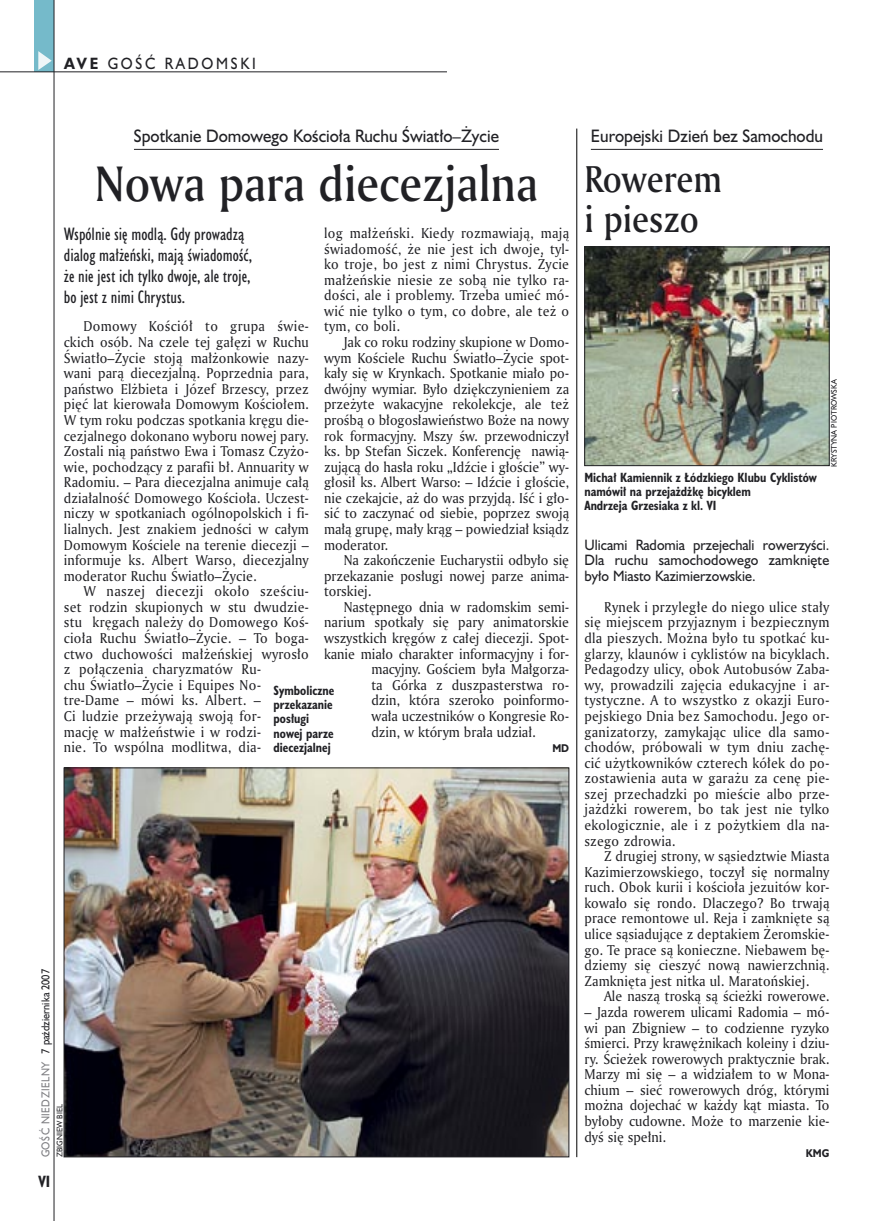
<style>
.page{position:relative;width:872px;height:1221px;background:#fff}
.page>*{position:absolute;margin:0;border:0;box-sizing:border-box;transform-origin:0 0}
._05a_tytyl_AmMd_32_pt{font:48px "Amerigo Md PL";color:#212125;scale:.9 1}
._05-9_tytyl_AmMd_24_pt{font:36px/40.5px "Amerigo Md PL";color:#212125;scale:.9 1}
._06-4_lead_lokal_HuCn_11_pt{font:16.5px/21px "Humanst 521 Cn PL";color:#212125}
._04-3_nadtytul_lokal{font:16.5px "Humanst 521 PL";color:#212125;scale:.94 1}
.t1{font:15px "Humanst 521 PL";letter-spacing:.2em;color:#212125;scale:.9 1}
.t2{font:700 15px "Humanst 521 Cn PL";color:#212125;scale:.94 1}
._01_body_tekst{font:13.8px/15.6px "Amerigo PL";letter-spacing:.01em;color:#212125;text-align:justify;scale:.94 1}
._06-5_lead_lokal_maly_Hu_9_pt{font:13.8px/15.6px "Humanst 521 PL";color:#212125;text-align:justify;scale:.94 1}
._09_podpis_zdjecia_HuCnB{font:700 12.3px/14.4px "Humanst 521 Cn PL";color:#212125;scale:.94 1}
.t3{font:10.5px "Humanst 521 PL";color:#212125;scale:.9 1}
._12a_autor_na_koncu_HuBd{font:700 10.35px "Humanst 521 PL";color:#212125;scale:.9 1}
._09a_autor_zdjecia_Hu_5_pt{font:7.5px "Humanst 521 PL";color:#212125;scale:.94 1}
.s1{font-weight:700}
.s2{color:#7f7f83}
</style>
<div class="page">
<div style="left:35px;top:0;width:19px;height:72px;background:#75baca"></div>
<svg style="left:38px;top:51px;width:14px;height:19px"></svg>
<hr style="left:54px;top:0;width:1px;height:1220px;background:#212125">
<hr style="left:0;top:72px;width:447px;height:1px;background:#212125">
<hr style="left:134px;top:149px;width:365px;height:1px;background:#212125">
<hr style="left:591px;top:149px;width:232px;height:1px;background:#212125">
<img style="left:66px;top:769px;width:501px;height:385px">
<img style="left:586px;top:249px;width:241px;height:215px">
<div style="left:584px;top:247px;width:245px;height:219px;border:1px solid #212125"></div>
<hr style="left:576px;top:129px;width:1px;height:1027px;background:#000">
<p class="t1" style="left:64px;top:53px;width:215px"><span class="s1">AVE</span> GOŚĆ RADOMSKI</p>
<p class="_04-3_nadtytul_lokal" style="left:134px;top:125px;width:390px">Spotkanie Domowego Kościoła Ruchu Światło–Życie</p>
<p class="_05a_tytyl_AmMd_32_pt" style="left:95px;top:152px;width:494px">Nowa para diecezjalna</p>
<p class="_01_body_tekst" style="left:324px;top:225px;width:262px">log małżeński. Kiedy rozmawiają, mają świadomość, że nie jest ich dwoje, tyl&shy;ko troje, bo jest z nimi Chrystus. Życie małżeńskie niesie ze sobą nie tylko ra&shy;dości, ale i problemy. Trzeba umieć mó&shy;wić nie tylko o tym, co dobre, ale też o tym, co boli.</p>
<p class="_01_body_tekst" style="left:324px;top:334px;width:262px;text-indent:20px">Jak co roku rodziny skupione w Domo&shy;wym Kościele Ruchu Światło–Życie spot&shy;kały się w Krynkach. Spotkanie miało po&shy;dwójny wymiar. Było dziękczynieniem za przeżyte wakacyjne rekolekcje, ale też prośbą o błogosławieństwo Boże na nowy rok formacyjny. Mszy św. przewodniczył ks. bp Stefan Siczek. Konferencję nawią&shy;zującą do hasła roku „Idźcie i głoście” wy&shy;głosił ks. Albert Warso: – Idźcie i głoście, nie czekajcie, aż do was przyjdą. Iść i gło&shy;sić to zaczynać od siebie, poprzez swoją małą grupę, mały krąg – powiedział ksiądz moderator.</p>
<p class="_01_body_tekst" style="left:324px;top:552px;width:262px;text-indent:20px">Na zakończenie Eucharystii odbyło się przekazanie posługi nowej parze anima&shy;torskiej.</p>
<p class="_01_body_tekst" style="left:344px;top:598px;width:241px">Następnego dnia w radomskim semi-</p>
<p class="_01_body_tekst" style="left:324px;top:614px;width:262px">narium spotkały się pary animatorskie</p>
<p class="_01_body_tekst" style="left:324px;top:630px;width:262px">wszystkich kręgów z całej diecezji. Spot-</p>
<p class="_01_body_tekst" style="left:324px;top:645px;width:262px">kanie miało charakter informacyjny i for-</p>
<p class="_01_body_tekst" style="left:371px;top:661px;width:212px">macyjny. Gościem była Małgorza-</p>
<p class="_01_body_tekst" style="left:371px;top:676px;width:212px">ta Górka z duszpasterstwa ro-</p>
<p class="_01_body_tekst" style="left:371px;top:692px;width:212px">dzin, która szeroko poinformo-</p>
<p class="_01_body_tekst" style="left:371px;top:707px;width:212px">wała uczestników o Kongresie Ro-</p>
<p class="_01_body_tekst" style="left:371px;top:723px;width:176px">dzin, w którym brała udział.</p>
<p class="_12a_autor_na_koncu_HuBd" style="left:552px;top:741px;width:20px">MD</p>
<p class="_06-4_lead_lokal_HuCn_11_pt" style="left:64px;top:223px;width:190px">Wspólnie się modlą. Gdy prowadzą dialog małżeński, mają świadomość, że nie jest ich tylko dwoje, ale troje, bo jest z nimi Chrystus.</p>
<p class="_01_body_tekst" style="left:64px;top:318px;width:262px;text-indent:20px">Domowy Kościół to grupa świe&shy;ckich osób. Na czele tej gałęzi w Ruchu Światło–Życie stoją małżonkowie nazy&shy;wani parą diecezjalną. Poprzednia para, państwo Elżbieta i Józef Brzescy, przez pięć lat kierowała Domowym Kościołem.<br>W tym roku podczas spotkania kręgu die&shy;cezjalnego dokonano wyboru nowej pary.<br>Zostali nią państwo Ewa i Tomasz Czyżo&shy;wie, pochodzący z parafii bł. Annuarity w Radomiu. – Para diecezjalna animuje całą działalność Domowego Kościoła. Uczest&shy;niczy w spotkaniach ogólnopolskich i fi&shy;lialnych. Jest znakiem jedności w całym Domowym Kościele na terenie diecezji – informuje ks. Albert Warso, diecezjalny moderator Ruchu Światło–Życie.</p>
<p class="_01_body_tekst" style="left:64px;top:583px;width:262px;text-align:left;text-indent:20px">W naszej diecezji około sześciu&shy;set rodzin skupionych w stu dwudzie&shy;stu kręgach należy do Domowego Koś&shy;cioła Ruchu Światło–Życie. – To boga&shy;ctwo duchowości małżeńskiej wyrosło z połączenia charyzmatów Ru-<br>chu Światło–Życie i Equipes No&shy;tre-Dame – mówi ks. Albert. –<br>Ci ludzie przeżywają swoją for-<br>mację w małżeństwie i w rodzi-<br>nie. To wspólna modlitwa, dia-</p>
<p class="_09_podpis_zdjecia_HuCnB" style="left:274px;top:682px;width:66px">Symboliczne przekazanie posługi nowej parze diecezjalnej</p>
<p class="t3" style="left:38px;top:1157px;width:211px;rotate:-90deg"><span class="s2">GOŚĆ NIEDZIELNY</span> 7 października 2007</p>
<p class="t2" style="left:38px;top:1170px;width:14px">VI</p>
<p class="_09a_autor_zdjecia_Hu_5_pt" style="left:55px;top:1156px;width:58px;rotate:-90deg">ZBIGNIEW BIEL</p>
<p class="_04-3_nadtytul_lokal" style="left:591px;top:125px;width:248px">Europejski Dzień bez Samochodu</p>
<p class="_05-9_tytyl_AmMd_24_pt" style="left:584px;top:157px;width:154px">Rowerem i pieszo</p>
<p class="_09_podpis_zdjecia_HuCnB" style="left:584px;top:469px;width:249px">Michał Kamiennik z Łódzkiego Klubu Cyklistów namówił na przejażdżkę bicyklem<br>Andrzeja Grzesiaka z kl. VI</p>
<p class="_09a_autor_zdjecia_Hu_5_pt" style="left:829px;top:466px;width:95px;rotate:-90deg">KRYSTYNA PIOTROWSKA</p>
<p class="_06-5_lead_lokal_maly_Hu_9_pt" style="left:584px;top:536px;width:262px">Ulicami Radomia przejechali rowerzyści.<br>Dla ruchu samochodowego zamknięte było Miasto Kazimierzowskie.</p>
<p class="_01_body_tekst" style="left:584px;top:598px;width:262px;text-indent:20px">Rynek i przyległe do niego ulice stały się miejscem przyjaznym i bezpiecznym dla pieszych. Można było tu spotkać ku&shy;glarzy, klaunów i cyklistów na bicyklach.<br>Pedagodzy ulicy, obok Autobusów Zaba&shy;wy, prowadzili zajęcia edukacyjne i ar&shy;tystyczne. A to wszystko z okazji Euro&shy;pejskiego Dnia bez Samochodu. Jego or&shy;ganizatorzy, zamykając ulice dla samo&shy;chodów, próbowali w tym dniu zachę&shy;cić użytkowników czterech kółek do po&shy;zostawienia auta w garażu za cenę pie&shy;szej przechadzki po mieście albo prze&shy;jażdżki rowerem, bo tak jest nie tylko ekologicznie, ale i z pożytkiem dla na&shy;szego zdrowia.</p>
<p class="_01_body_tekst" style="left:584px;top:848px;width:262px;text-indent:20px">Z drugiej strony, w sąsiedztwie Miasta Kazimierzowskiego, toczył się normalny ruch. Obok kurii i kościoła jezuitów kor&shy;kowało się rondo. Dlaczego? Bo trwają prace remontowe ul. Reja i zamknięte są ulice sąsiadujące z deptakiem Żeromskie&shy;go. Te prace są konieczne. Niebawem bę&shy;dziemy się cieszyć nową nawierzchnią.<br>Zamknięta jest nitka ul. Maratońskiej.</p>
<p class="_01_body_tekst" style="left:604px;top:988px;width:241px">Ale naszą troską są ścieżki rowerowe.</p>
<p class="_01_body_tekst" style="left:584px;top:1003px;width:262px">– Jazda rowerem ulicami Radomia – mó&shy;wi pan Zbigniew – to codzienne ryzyko śmierci. Przy krawężnikach koleiny i dziu&shy;ry. Ścieżek rowerowych praktycznie brak.<br>Marzy mi się – a widziałem to w Mona&shy;chium – sieć rowerowych dróg, którymi można dojechać w każdy kąt miasta. To byłoby cudowne. Może to marzenie kie&shy;dyś się spełni.</p>
<p class="_12a_autor_na_koncu_HuBd" style="left:806px;top:1146px;width:28px">KMG</p>
</div>
